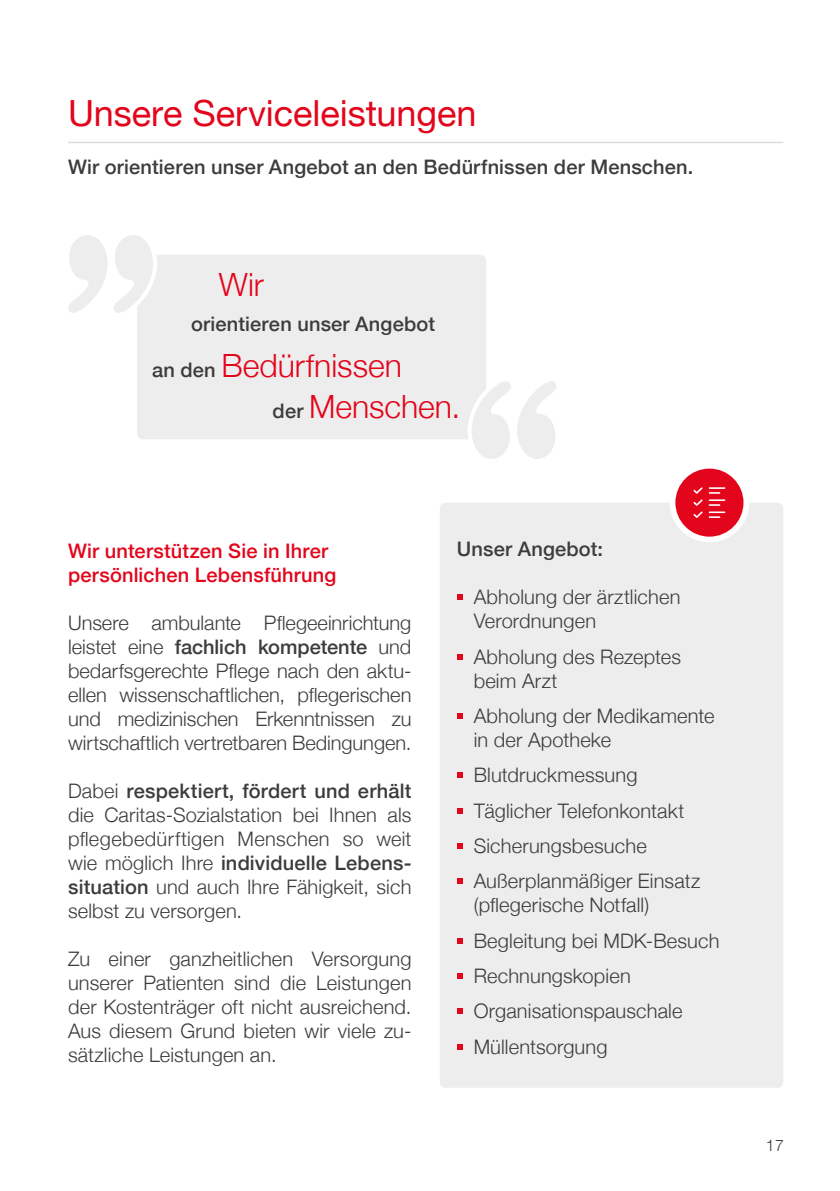
<style>
.page{position:relative;width:840px;height:1191px;background:#fff}
.page>*{position:absolute;margin:0;border:0;box-sizing:border-box;transform-origin:0 0}
.t1{font:36px "Helvetica Neue";color:#e3051b}
.t2{font:300 32px "Helvetica Neue";color:#e3051b}
.t3{font:300 20px/24px "Helvetica Neue";letter-spacing:.005em;color:#3c3c3b}
.t4{font:500 20px "Helvetica Neue";letter-spacing:.01em;color:#3c3c3b}
.t5{font:500 20px/24px "Helvetica Neue";letter-spacing:.01em;color:#e3051b}
.t6{font:300 16px "Helvetica Neue";color:#3c3c3b}
.s1{font-weight:500;font-size:20px;color:#3c3c3b}
.s2{font-weight:500}
</style>
<div class="page">
<hr style="left:68px;top:142px;width:714px;height:1px;background:#dadada">
<div style="left:137px;top:255px;width:349px;height:184px;background:#ededed;border-radius:6px"></div>
<svg style="left:68px;top:235px;width:89px;height:78px"></svg>
<svg style="left:468px;top:381px;width:88px;height:78px"></svg>
<div style="left:439px;top:502px;width:343px;height:585px;background:#ededed;border-radius:6px"></div>
<svg style="left:457px;top:594px;width:5px;height:6px"></svg>
<svg style="left:457px;top:654px;width:5px;height:5px"></svg>
<svg style="left:457px;top:713px;width:5px;height:5px"></svg>
<svg style="left:457px;top:772px;width:5px;height:6px"></svg>
<svg style="left:457px;top:808px;width:5px;height:5px"></svg>
<svg style="left:457px;top:843px;width:5px;height:5px"></svg>
<svg style="left:457px;top:878px;width:5px;height:6px"></svg>
<svg style="left:457px;top:938px;width:5px;height:5px"></svg>
<svg style="left:457px;top:973px;width:5px;height:5px"></svg>
<svg style="left:457px;top:1008px;width:5px;height:6px"></svg>
<svg style="left:457px;top:1044px;width:5px;height:5px"></svg>
<div style="left:669px;top:463px;width:79px;height:79px;background:#fff;border-radius:50%"></div>
<div style="left:675px;top:468px;width:68px;height:68px;background:#e3051b;border-radius:50%"></div>
<svg style="left:693px;top:487px;width:32px;height:31px"></svg>
<h1 class="t1" style="left:68px;top:87px;width:410px">Unsere Serviceleistungen</h1>
<p class="t4" style="left:68px;top:151px;width:626px">Wir orientieren unser Angebot an den Bedürfnissen der Menschen.</p>
<h2 class="t2" style="left:219px;top:259px;width:46px">Wir</h2>
<p class="t4" style="left:191px;top:308px;width:245px">orientieren unser Angebot</p>
<h2 class="t2" style="left:152px;top:340px;width:251px"><span class="s1">an den</span> Bedürfnissen</h2>
<h2 class="t2" style="left:272px;top:381px;width:189px"><span class="s1">der</span> Menschen.</h2>
<p class="t5" style="left:68px;top:537px;width:269px">Wir unterstützen Sie in Ihrer persönlichen Lebensführung</p>
<p class="t3" style="left:68px;top:609px;width:345px;text-align:justify">Unsere ambulante Pflegeeinrichtung leistet eine <span class="s2">fachlich kompetente</span> und bedarfsgerechte Pflege nach den aktu&shy;ellen wissenschaftlichen, pflegerischen und medizinischen Erkenntnissen zu wirtschaftlich vertretbaren Bedingungen.</p>
<p class="t3" style="left:68px;top:777px;width:345px;text-align:justify">Dabei <span class="s2">respektiert, fördert und erhält </span>die Caritas-Sozialstation bei Ihnen als pflegebedürftigen Menschen so weit wie möglich Ihre <span class="s2">individuelle Lebens&shy;situation</span> und auch Ihre Fähigkeit, sich selbst zu versorgen.</p>
<p class="t3" style="left:68px;top:945px;width:345px;text-align:justify">Zu einer ganzheitlichen Versorgung unserer Patienten sind die Leistungen der Kostenträger oft nicht ausreichend.<br>Aus diesem Grund bieten wir viele zu&shy;sätzliche Leistungen an.</p>
<p class="t4" style="left:456px;top:533px;width:148px">Unser Angebot:</p>
<p class="t3" style="left:473px;top:583px;width:208px">Abholung der ärztlichen<br>Verordnungen</p>
<p class="t3" style="left:473px;top:643px;width:209px">Abholung des Rezeptes beim Arzt</p>
<p class="t3" style="left:473px;top:702px;width:242px">Abholung der Medikamente in der Apotheke</p>
<p class="t3" style="left:473px;top:756px;width:228px;line-height:35.4px">Blutdruckmessung<br>Täglicher Telefonkontakt<br>Sicherungsbesuche<br>Außerplanmäßiger Einsatz</p>
<p class="t3" style="left:473px;top:886px;width:247px;line-height:35.4px">(pflegerische Notfall)<br>Begleitung bei MDK-Besuch<br>Rechnungskopien<br>Organisationspauschale<br>Müllentsorgung</p>
<p class="t6" style="left:765px;top:1132px;width:20px">17</p>
</div>
